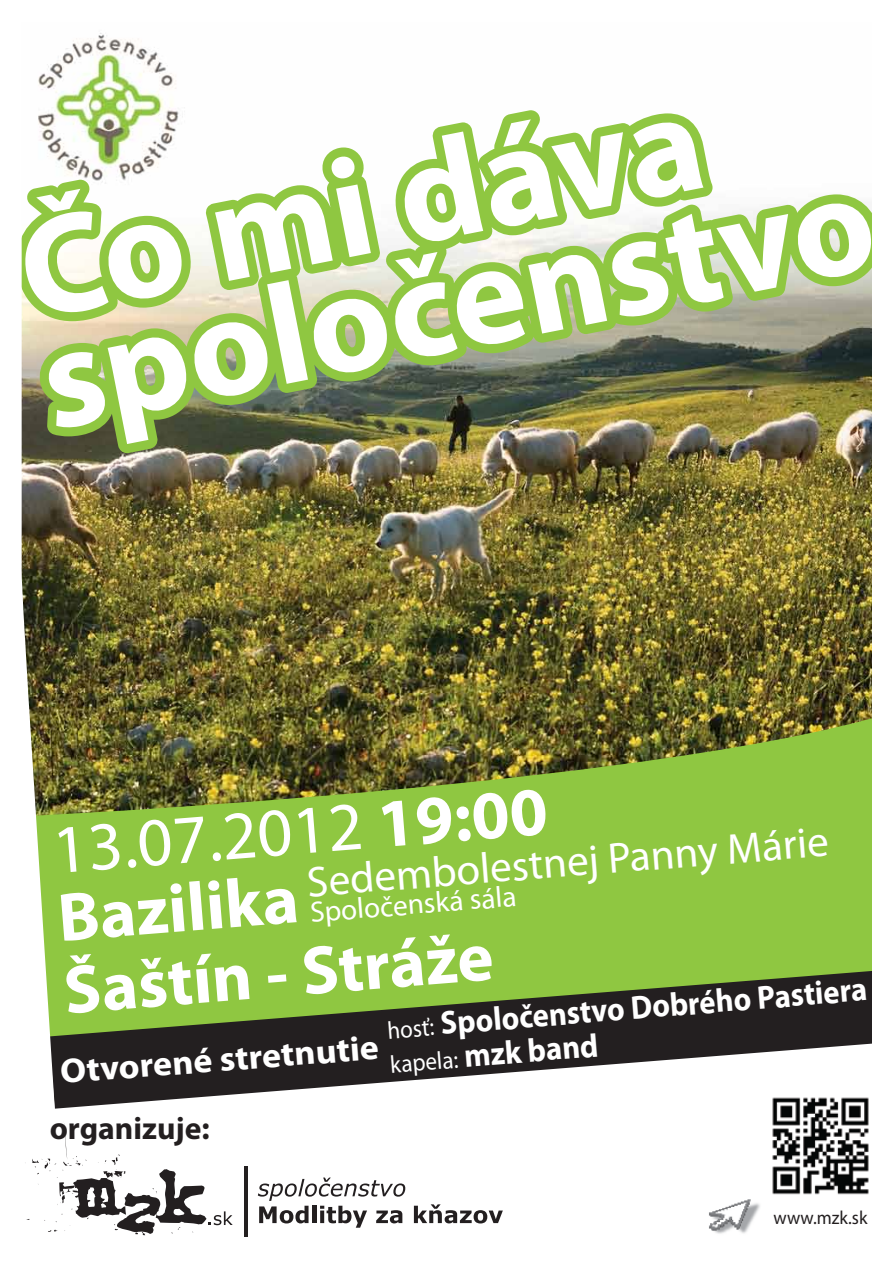
<style>
.page{position:relative;width:893px;height:1263px;background:#fff}
.page>*{position:absolute;margin:0;border:0;box-sizing:border-box;transform-origin:0 0}
.t1{font:700 68.85px/70.7px "Myriad Pro";color:#fff}
.t2{font:43.2px "Myriad Pro";color:#fff}
.t3{font:700 34.65px "Myriad Pro";color:#fff;scale:1.04 1}
.t4{font:700 33.15px "Myriad Pro";color:#fff;scale:.93 1}
.t5{font:700 31.65px "Myriad Pro";color:#231f20}
.t6{font:29.25px "Myriad Pro";color:#fff}
.t7{font:24.9px "Myriad Pro";color:#fff;scale:.93 1}
.t8{font:18.9px "Myriad Pro";color:#231f20;scale:.95 1}
.s1{font-weight:400}
.s2{font-weight:400;font-size:24.9px}
.s3{font-weight:700;font-size:33.15px}
</style>
<div class="page">
<img style="left:55px;top:453px;width:817px;height:206px">
<img style="left:772px;top:1109px;width:97px;height:86px">
<svg style="left:55px;top:1123px;width:178px;height:112px"></svg>
<hr style="left:245px;top:1166px;width:3px;height:71px;background:#231f20">
<svg style="left:258px;top:1177px;width:147px;height:51px"></svg>
<svg style="left:414px;top:1204px;width:89px;height:19px"></svg>
<img style="left:709px;top:1199px;width:51px;height:35px">
<img style="left:55px;top:659px;width:817px;height:309px">
<svg style="left:55px;top:968px;width:817px;height:141px;fill:#231f20"></svg>
<img style="left:55px;top:33px;width:121px;height:77px">
<img style="left:55px;top:110px;width:817px;height:343px">
<img style="left:55px;top:119px;width:733px;height:325px">
<svg style="left:794px;top:200px;width:78px;height:80px"></svg>
<img style="left:21px;top:64px;width:34px;height:1168px">
<p class="t1" style="left:48px;top:814px;width:499px;rotate:-5deg"><span class="s1">13.07.2012</span> 19:00<br>Bazilika<br>Šaštín - Stráže</p>
<p class="t2" style="left:305px;top:858px;width:525px;rotate:-5deg">Sedembolestnej Panny Márie</p>
<p class="t6" style="left:309px;top:895px;width:208px;rotate:-5deg">Spoločenská sála</p>
<p class="t4" style="left:385px;top:1008px;width:519px;rotate:-5deg"><span class="s2">hosť:</span> Spoločenstvo Dobrého Pastiera</p>
<p class="t7" style="left:389px;top:1050px;width:226px;rotate:-5deg">kapela: <span class="s3">mzk band</span></p>
<p class="t3" style="left:59px;top:1048px;width:309px;rotate:-4deg">Otvorené stretnutie</p>
<p class="t5" style="left:50px;top:1108px;width:161px">organizuje:</p>
<p class="t8" style="left:774px;top:1206px;width:100px">www.mzk.sk</p>
</div>
